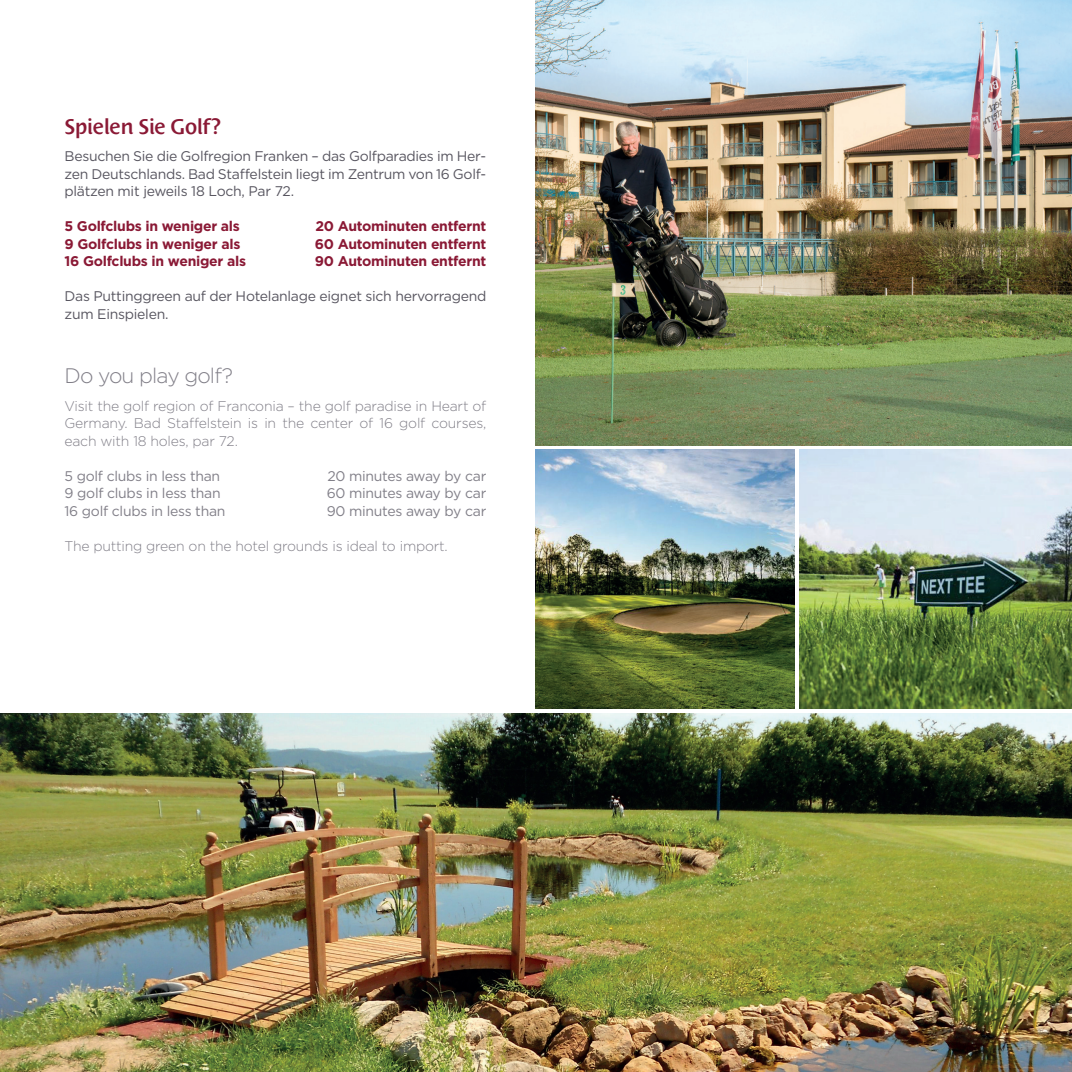
<style>
.page{position:relative;width:1072px;height:1072px;background:#fff}
.page>*{position:absolute;margin:0;border:0;box-sizing:border-box;transform-origin:0 0}
.t1{font:600 21px "Costa Std";letter-spacing:-.02em;color:#8a1935}
.t2{font:300 21px "Gotham";letter-spacing:-.04em;color:#817f88}
.t3{font:14px/17.5px "Gotham";letter-spacing:-.02em;color:#585660;text-align:justify}
.t4{font:300 14px/17.5px "Gotham";letter-spacing:-.015em;color:#817f88;text-align:justify}
.t5{font:700 14px "Gotham";letter-spacing:-.02em;color:#8a1935}
.t6{font:14px "Gotham";letter-spacing:-.02em;color:#817f88}
</style>
<div class="page">
<img style="left:0;top:713px;width:1071px;height:358px">
<img style="left:536px;top:0;width:535px;height:445px">
<img style="left:536px;top:450px;width:258px;height:258px">
<img style="left:799px;top:450px;width:272px;height:258px">
<h1 class="t1" style="left:64px;top:114px;width:158px">Spielen Sie Golf?</h1>
<p class="t3" style="left:64px;top:147px;width:423px">Besuchen Sie die Golfregion Franken – das Golfparadies im Her&shy;zen Deutschlands. Bad Staffelstein liegt im Zentrum von 16 Golf&shy;plätzen mit jeweils 18 Loch, Par 72.</p>
<p class="t5" style="left:64px;top:217px;width:177px">5 Golfclubs in weniger als</p>
<p class="t5" style="left:315px;top:217px;width:172px">20 Autominuten entfernt</p>
<p class="t5" style="left:64px;top:234px;width:177px">9 Golfclubs in weniger als</p>
<p class="t5" style="left:315px;top:234px;width:173px">60 Autominuten entfernt</p>
<p class="t5" style="left:64px;top:252px;width:183px">16 Golfclubs in weniger als</p>
<p class="t5" style="left:315px;top:252px;width:173px">90 Autominuten entfernt</p>
<p class="t3" style="left:64px;top:287px;width:423px">Das Puttinggreen auf der Hotelanlage eignet sich hervorragend zum Einspielen.</p>
<h1 class="t2" style="left:64px;top:362px;width:170px">Do you play golf?</h1>
<p class="t4" style="left:64px;top:396px;width:423px">Visit the golf region of Franconia – the golf paradise in Heart of Germany. Bad Staffelstein is in the center of 16 golf courses, each with 18 holes, par 72.</p>
<p class="t6" style="left:64px;top:466px;width:157px">5 golf clubs in less than</p>
<p class="t6" style="left:327px;top:466px;width:160px">20 minutes away by car</p>
<p class="t6" style="left:64px;top:484px;width:158px">9 golf clubs in less than</p>
<p class="t6" style="left:327px;top:484px;width:161px">60 minutes away by car</p>
<p class="t6" style="left:64px;top:501px;width:162px">16 golf clubs in less than</p>
<p class="t6" style="left:327px;top:501px;width:161px">90 minutes away by car</p>
<p class="t4" style="left:64px;top:536px;width:385px">The putting green on the hotel grounds is ideal to import.</p>
</div>
